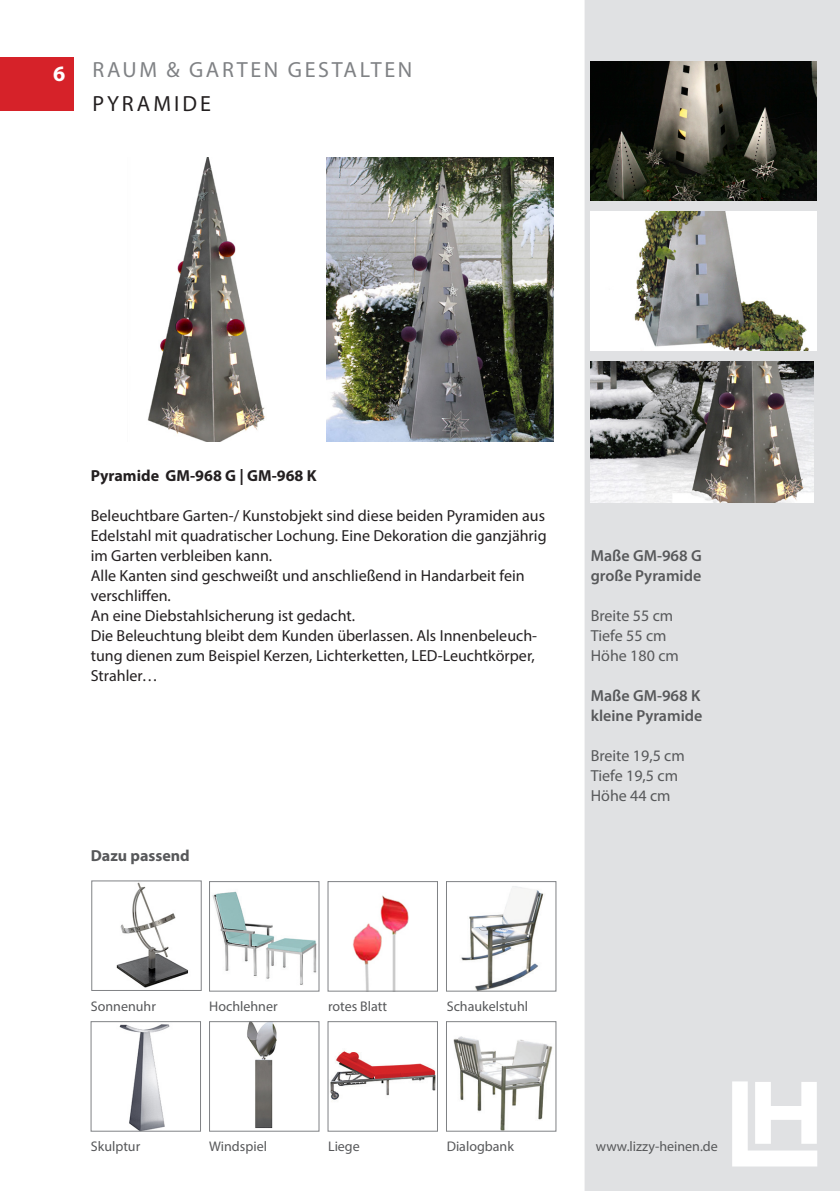
<style>
.page{position:relative;width:840px;height:1191px;background:#fff}
.page>*{position:absolute;margin:0;border:0;box-sizing:border-box;transform-origin:0 0}
.t1{font:22px "Myriad Pro";letter-spacing:.12em;color:#808285}
.t2{font:22px "Myriad Pro";letter-spacing:.14em;color:#231f20}
.t3{font:700 22px "Myriad Pro";color:#fff}
.t4{font:16px/20px "Myriad Pro";color:#231f20}
.t5{font:16px/20px "Myriad Pro";color:#57585a}
.t6{font:600 16px/20px "Myriad Pro";color:#57585a}
.t7{font:700 16px "Myriad Pro";color:#231f20}
.t8{font:700 16px "Myriad Pro";color:#57585a}
.t9{font:14px "Myriad Pro";color:#57585a}
</style>
<div class="page">
<div style="left:584px;top:0;width:255px;height:1191px;background:#e0e1e3"></div>
<svg style="left:731px;top:1081px;width:85px;height:85px"></svg>
<div style="left:0;top:57px;width:74px;height:53px;background:#d62229"></div>
<img style="left:453px;top:1036px;width:100px;height:93px">
<div style="left:446px;top:1021px;width:110px;height:110px;border:1px solid #808285"></div>
<img style="left:330px;top:1051px;width:105px;height:49px">
<div style="left:327px;top:1021px;width:110px;height:110px;border:1px solid #808285"></div>
<img style="left:247px;top:1023px;width:30px;height:105px">
<div style="left:209px;top:1021px;width:110px;height:110px;border:1px solid #808285"></div>
<img style="left:119px;top:1024px;width:51px;height:105px">
<div style="left:91px;top:1021px;width:110px;height:110px;border:1px solid #808285"></div>
<img style="left:461px;top:886px;width:83px;height:103px">
<div style="left:446px;top:881px;width:110px;height:110px;border:1px solid #808285"></div>
<img style="left:353px;top:895px;width:56px;height:94px">
<img style="left:212px;top:891px;width:105px;height:94px">
<div style="left:209px;top:881px;width:110px;height:110px;border:1px solid #808285"></div>
<img style="left:116px;top:882px;width:73px;height:106px">
<div style="left:91px;top:880px;width:110px;height:110px;border:1px solid #808285"></div>
<img style="left:590px;top:62px;width:226px;height:139px">
<img style="left:590px;top:212px;width:226px;height:139px">
<img style="left:590px;top:361px;width:223px;height:142px">
<img style="left:147px;top:158px;width:118px;height:283px">
<img style="left:326px;top:158px;width:227px;height:283px">
<h1 class="t3" style="left:53px;top:59px;width:14px">6</h1>
<h1 class="t1" style="left:92px;top:56px;width:321px">RAUM &amp; GARTEN GESTALTEN</h1>
<h1 class="t2" style="left:92px;top:90px;width:120px">PYRAMIDE</h1>
<p class="t7" style="left:91px;top:465px;width:227px">Pyramide GM-968 G | GM-968 K</p>
<p class="t4" style="left:91px;top:505px;width:457px">Beleuchtbare Garten-/ Kunstobjekt sind diese beiden Pyramiden aus Edelstahl mit quadratischer Lochung. Eine Dekoration die ganzjährig im Garten verbleiben kann.<br>Alle Kanten sind geschweißt und anschließend in Handarbeit fein verschliffen.<br>An eine Diebstahlsicherung ist gedacht.<br>Die Beleuchtung bleibt dem Kunden überlassen. Als Innenbeleuch&shy;tung dienen zum Beispiel Kerzen, Lichterketten, LED-Leuchtkörper, Strahler…</p>
<p class="t8" style="left:91px;top:845px;width:100px">Dazu passend</p>
<p class="t6" style="left:590px;top:545px;width:112px">Maße GM-968 G große Pyramide</p>
<p class="t5" style="left:590px;top:605px;width:90px">Breite 55 cm<br>Tiefe 55 cm<br>Höhe 180 cm</p>
<p class="t6" style="left:590px;top:685px;width:113px">Maße GM-968 K kleine Pyramide</p>
<p class="t5" style="left:590px;top:745px;width:95px">Breite 19,5 cm<br>Tiefe 19,5 cm<br>Höhe 44 cm</p>
<p class="t9" style="left:91px;top:998px;width:67px">Sonnenuhr</p>
<p class="t9" style="left:91px;top:1138px;width:51px">Skulptur</p>
<p class="t9" style="left:209px;top:998px;width:70px">Hochlehner</p>
<p class="t9" style="left:328px;top:998px;width:61px">rotes Blatt</p>
<p class="t9" style="left:209px;top:1138px;width:59px">Windspiel</p>
<p class="t9" style="left:328px;top:1138px;width:33px">Liege</p>
<p class="t9" style="left:446px;top:998px;width:83px">Schaukelstuhl</p>
<p class="t9" style="left:446px;top:1138px;width:69px">Dialogbank</p>
<p class="t9" style="left:595px;top:1138px;width:123px">www.lizzy-heinen.de</p>
</div>
